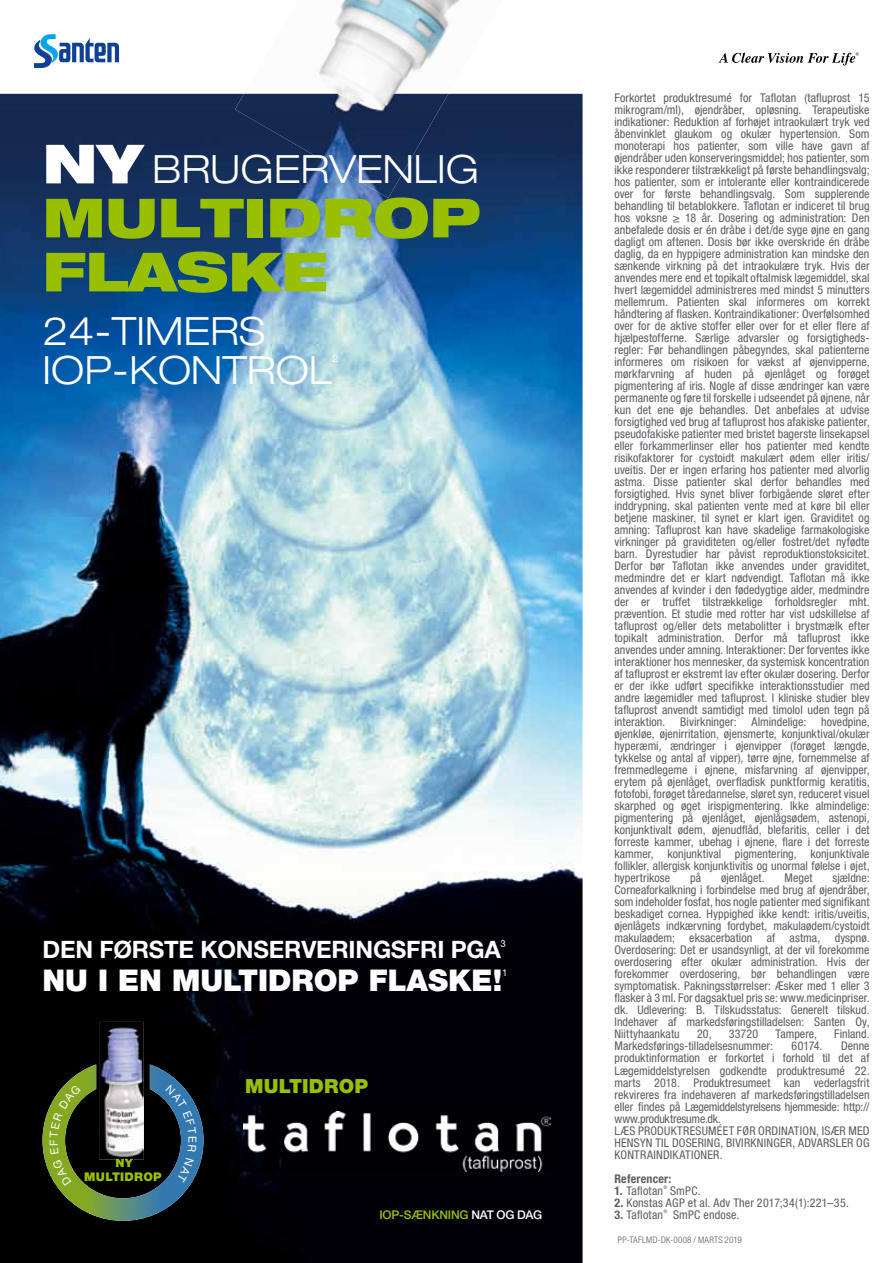
<style>
.page{position:relative;width:893px;height:1263px;background:#fff}
.page>*{position:absolute;margin:0;border:0;box-sizing:border-box;transform-origin:0 0}
.t1{font:900 expanded 54px/54px "Helvetica Neue LT Pro";color:#98c000}
.t2{font:900 expanded 54px "Helvetica Neue LT Pro";color:#fff}
.t3{font:300 expanded 39px/39px "Helvetica Neue LT Pro";color:#fff}
.t4{font:900 30px "Helvetica Neue LT Pro";color:#fff}
.t5{font:700 24px "Helvetica Neue LT Pro";letter-spacing:-.01em;color:#fff}
.t6{font:900 19.5px "Helvetica Neue LT Pro";letter-spacing:.01em;color:#98c000}
.t7{font:condensed 12px/12px "Helvetica Neue LT Pro";letter-spacing:.005em;color:#5c5b60;text-align:justify}
.t8{font:500 12px "Helvetica Neue LT Pro";letter-spacing:-.015em;color:#98c000}
.t9{font:700 condensed 12px "Helvetica Neue LT Pro";letter-spacing:.015em;color:#5c5b60}
.t10{font:900 12px/13.2px "Helvetica Neue LT Pro";letter-spacing:.025em;color:#98c000;text-align:center}
.t11{font:9.6px "Helvetica Neue LT Pro";color:#fff}
.t12{font:300 expanded 9.6px "Helvetica Neue LT Pro";color:#fff}
.t13{font:300 condensed 9px "Helvetica Neue LT Pro";letter-spacing:.03em;color:#5c5b60}
.t14{font:condensed 4.8px "Helvetica Neue LT Pro";color:#5c5b60}
.s1{color:#fff}
.s2{font-weight:700}
</style>
<div class="page">
<img style="left:0;top:94px;width:583px;height:1169px">
<svg style="left:34px;top:34px;width:85px;height:34px"></svg>
<img style="left:43px;top:1064px;width:161px;height:157px">
<img style="left:244px;top:0;width:259px;height:94px">
<img style="left:235px;top:94px;width:213px;height:104px">
<svg style="left:719px;top:52px;width:140px;height:14px"></svg>
<img style="left:99px;top:1022px;width:45px;height:137px">
<svg style="left:116px;top:1159px;width:17px;height:1px"></svg>
<img style="left:243px;top:1112px;width:307px;height:59px">
<svg style="left:50px;top:1084px;width:31px;height:101px;background:#597017"></svg>
<svg style="left:165px;top:1085px;width:32px;height:97px;background:#235075"></svg>
<h1 class="t2" style="left:43px;top:129px;width:101px">NY</h1>
<h2 class="t3" style="left:152px;top:149px;width:328px">BRUGERVENLIG</h2>
<h1 class="t1" style="left:43px;top:189px;width:439px">MULTIDROP<br>FLASKE</h1>
<h2 class="t3" style="left:43px;top:311px;width:291px">24-TIMERS<br>IOP-KONTROL</h2>
<p class="t12" style="left:332px;top:353px;width:8px">2</p>
<h3 class="t5" style="left:43px;top:934px;width:460px">DEN FØRSTE KONSERVERINGSFRI PGA</h3>
<p class="t11" style="left:501px;top:938px;width:7px">3</p>
<h3 class="t4" style="left:43px;top:962px;width:461px">NU I EN MULTIDROP FLASKE!</h3>
<p class="t11" style="left:502px;top:966px;width:7px">1</p>
<p class="t10" style="left:84px;top:1156px;width:79px">NY<br>MULTIDROP</p>
<h3 class="t6" style="left:245px;top:1074px;width:125px">MULTIDROP</h3>
<p class="t8" style="left:379px;top:1207px;width:164px">IOP-SÆNKNING <span class="s1">NAT OG DAG</span></p>
<p class="t7" style="left:614px;top:92px;width:257px">Forkortet produktresumé for Taflotan (tafluprost 15 mikrogram/ml), øjendråber, opløsning. Terapeutiske indikationer: Reduktion af forhøjet intraokulært tryk ved åbenvinklet glaukom og okulær hypertension. Som monoterapi hos patienter, som ville have gavn af øjendråber uden konserveringsmiddel; hos patienter, som ikke responderer tilstrækkeligt på første behandlingsvalg; hos patienter, som er intolerante eller kontraindicerede over for første behandlingsvalg. Som supplerende behandling til betablokkere. Taflotan er indiceret til brug hos voksne ≥ 18 år. Dosering og administration: Den anbefalede dosis er én dråbe i det/de syge øjne en gang dagligt om aftenen. Dosis bør ikke overskride én dråbe daglig, da en hyppigere administration kan mindske den sænkende virkning på det intraokulære tryk. Hvis der anvendes mere end et topikalt oftalmisk lægemiddel, skal hvert lægemiddel administreres med mindst 5 minutters mellemrum. Patienten skal informeres om korrekt håndtering af flasken. Kontraindikationer: Overfølsomhed over for de aktive stoffer eller over for et eller flere af hjælpestofferne. Særlige advarsler og forsigtigheds&shy;regler: Før behandlingen påbegyndes, skal patienterne informeres om risikoen for vækst af øjenvipperne, mørkfarvning af huden på øjenlåget og forøget pigmentering af iris. Nogle af disse ændringer kan være permanente og føre til forskelle i udseendet på øjnene, når kun det ene øje behandles. Det anbefales at udvise forsigtighed ved brug af tafluprost hos afakiske patienter, pseudofakiske patienter med bristet bagerste linsekapsel eller forkammerlinser eller hos patienter med kendte risikofaktorer for cystoidt makulært ødem eller iritis/ uveitis. Der er ingen erfaring hos patienter med alvorlig astma. Disse patienter skal derfor behandles med forsigtighed. Hvis synet bliver forbigående sløret efter inddrypning, skal patienten vente med at køre bil eller betjene maskiner, til synet er klart igen. Graviditet og amning: Tafluprost kan have skadelige farmakologiske virkninger på graviditeten og/eller fostret/det nyfødte barn. Dyrestudier har påvist reproduktionstoksicitet.<br>Derfor bør Taflotan ikke anvendes under graviditet, medmindre det er klart nødvendigt. Taflotan må ikke anvendes af kvinder i den fødedygtige alder, medmindre der er truffet tilstrækkelige forholdsregler mht. prævention. Et studie med rotter har vist udskillelse af tafluprost og/eller dets metabolitter i brystmælk efter topikalt administration. Derfor må tafluprost ikke anvendes under amning. Interaktioner: Der forventes ikke interaktioner hos mennesker, da systemisk koncentration af tafluprost er ekstremt lav efter okulær dosering. Derfor er der ikke udført specifikke interaktionsstudier med andre lægemidler med tafluprost. I kliniske studier blev tafluprost anvendt samtidigt med timolol uden tegn på interaktion. Bivirkninger: Almindelige: hovedpine, øjenkløe, øjenirritation, øjensmerte, konjunktival/okulær hyperæmi, ændringer i øjenvipper (forøget længde, tykkelse og antal af vipper), tørre øjne, fornemmelse af fremmedlegeme i øjnene, misfarvning af øjenvipper, erytem på øjenlåget, overfladisk punktformig keratitis, fotofobi, forøget tåredannelse, sløret syn, reduceret visuel skarphed og øget irispigmentering. Ikke almindelige: pigmentering på øjenlåget, øjenlågsødem, astenopi, konjunktivalt ødem, øjenudflåd, blefaritis, celler i det forreste kammer, ubehag i øjnene, flare i det forreste kammer, konjunktival pigmentering, konjunktivale follikler, allergisk konjunktivitis og unormal følelse i øjet, hypertrikose</p>
<p class="t7" style="left:690px;top:872px;width:12px">på</p>
<p class="t7" style="left:721px;top:872px;width:45px">øjenlåget.</p>
<p class="t7" style="left:784px;top:872px;width:30px">Meget</p>
<p class="t7" style="left:614px;top:872px;width:257px;text-indent:218px">sjældne:<br>Corneaforkalkning i forbindelse med brug af øjendråber, som indeholder fosfat, hos nogle patienter med signifikant beskadiget cornea. Hyppighed ikke kendt: iritis/uveitis, øjenlågets indkærvning fordybet, makulaødem/cystoidt makulaødem; eksacerbation af astma, dyspnø.<br>Overdosering: Det er usandsynligt, at der vil forekomme overdosering efter okulær administration. Hvis der forekommer overdosering, bør behandlingen være symptomatisk. Pakningsstørrelser: Æsker med 1 eller 3 flasker à 3 ml. For dagsaktuel pris se: www.medicinpriser. dk. Udlevering: B. Tilskudsstatus: Generelt tilskud.<br>Indehaver af markedsføringstilladelsen: Santen Oy, Niittyhaankatu</p>
<p class="t7" style="left:697px;top:1028px;width:16px">20,</p>
<p class="t7" style="left:729px;top:1028px;width:31px">33720</p>
<p class="t7" style="left:775px;top:1028px;width:43px">Tampere,</p>
<p class="t7" style="left:834px;top:1028px;width:37px">Finland.</p>
<p class="t7" style="left:614px;top:1040px;width:160px">Markedsførings-tilladelsesnummer:</p>
<p class="t7" style="left:792px;top:1040px;width:32px">60174.</p>
<p class="t7" style="left:614px;top:1040px;width:257px;text-align:left;text-indent:227px">Denne produktinformation er forkortet i forhold til det af Lægemiddelstyrelsen godkendte produktresumé 22. marts 2018. Produktresumeet kan vederlagsfrit rekvireres fra indehaveren af markedsføringstilladelsen eller findes på Lægemiddelstyrelsens hjemmeside: http:// www.produktresume.dk.<br>LÆS PRODUKTRESUMÉET FØR ORDINATION, ISÆR MED HENSYN TIL DOSERING, BIVIRKNINGER, ADVARSLER OG KONTRAINDIKATIONER.</p>
<p class="t9" style="left:614px;top:1171px;width:58px">Referencer:</p>
<p class="t7" style="left:614px;top:1184px;width:50px"><span class="s2">1.</span> Taflotan</p>
<p class="t14" style="left:663px;top:1185px;width:5px">®</p>
<p class="t7" style="left:670px;top:1184px;width:32px">SmPC.</p>
<p class="t7" style="left:614px;top:1196px;width:236px"><span class="s2">2.</span> Konstas AGP et al. Adv Ther 2017;34(1):221–35.</p>
<p class="t7" style="left:614px;top:1208px;width:50px"><span class="s2">3.</span> Taflotan</p>
<p class="t14" style="left:663px;top:1209px;width:5px">®</p>
<p class="t7" style="left:673px;top:1208px;width:68px">SmPC endose.</p>
<p class="t13" style="left:618px;top:1235px;width:125px">PP-TAFLMD-DK-0008 / MARTS 2019</p>
</div>
